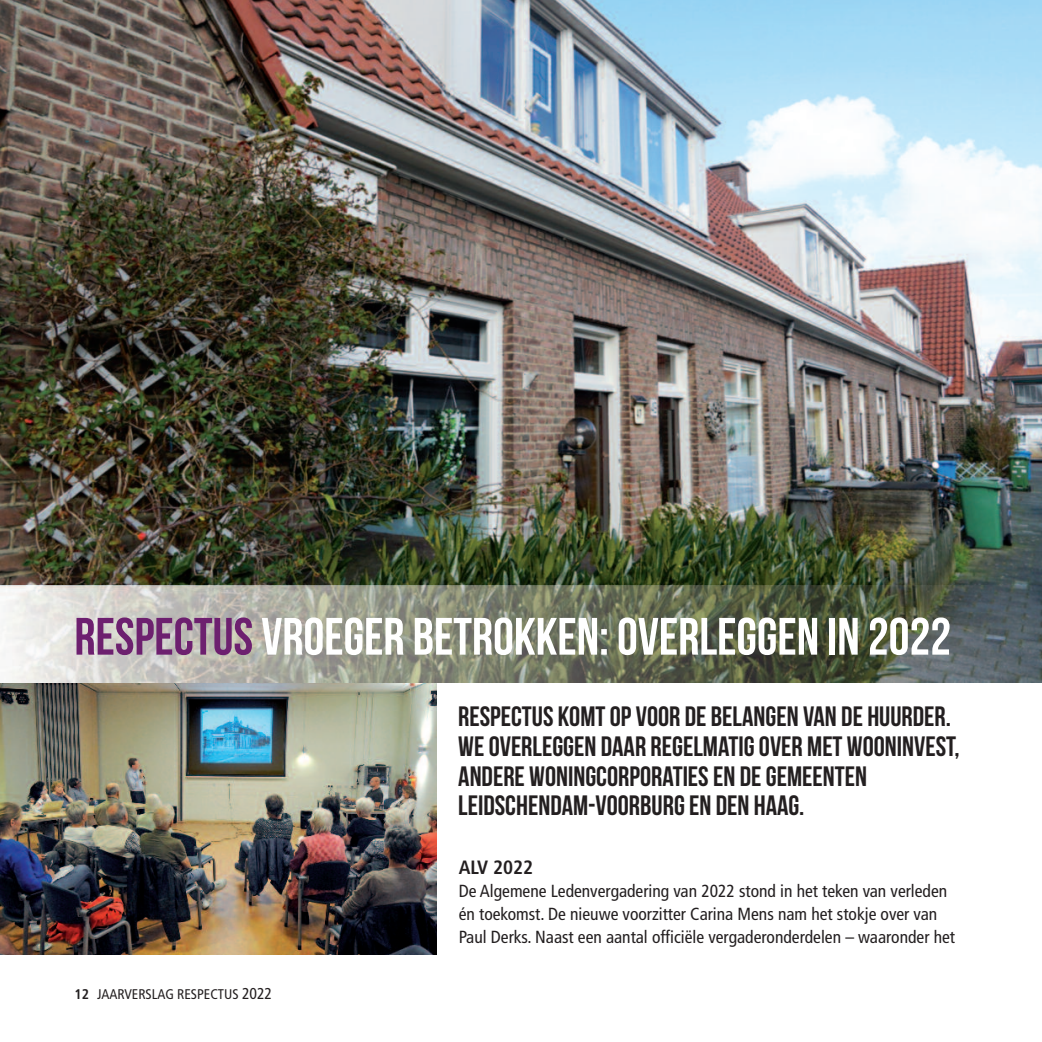
<style>
.page{position:relative;width:1042px;height:1042px;background:#fff}
.page>*{position:absolute;margin:0;border:0;box-sizing:border-box;transform-origin:0 0}
.t1{font:52.5px "Bebas Neue";color:#fff}
.t2{font:28px/29.8px "Bebas Neue";color:#231f20}
.t3{font:700 condensed 19.25px "Frutiger";color:#231f20}
.t4{font:condensed 17.5px/22.8px "Frutiger";color:#231f20}
.t5{font:condensed 14px "Frutiger";color:#231f20}
.s1{color:#6d206f}
.s2{font-weight:700}
.s3{font-size:15.75px}
</style>
<div class="page">
<img style="left:0;top:684px;width:437px;height:270px">
<img style="left:0;top:0;width:1042px;height:585px">
<img style="left:0;top:683px;width:437px;height:1px">
<img style="left:0;top:585px;width:1042px;height:98px">
<h1 class="t1" style="left:74px;top:606px;width:878px"><span class="s1">RESPECTUS</span> VROEGER BETROKKEN: OVERLEGGEN IN 2022</h1>
<h2 class="t2" style="left:458px;top:701px;width:503px">RESPECTUS KOMTOP VOOR DE BELANGEN VAN DE HUURDER.<br>WE OVERLEGGEN DAAR REGELMATIGOVER MET WOONINVEST, ANDERE WONINGCORPORATIESEN DEGEMEENTEN LEIDSCHENDAM-VOORBURG EN DEN HAAG.</h2>
<p class="t5" style="left:74px;top:988px;width:199px"><span class="s2">12</span> JAARVERSLAG RESPECTUS <span class="s3">2022</span></p>
<p class="t3" style="left:459px;top:860px;width:76px">ALV 2022</p>
<p class="t4" style="left:459px;top:881px;width:498px">De Algemene Ledenvergadering van 2022 stond in het teken van verleden én toekomst. De nieuwe voorzitter Carina Mens nam het stokje over van<br>Paul Derks. Naast een aantal officiële vergaderonderdelen – waaronder het</p>
</div>
